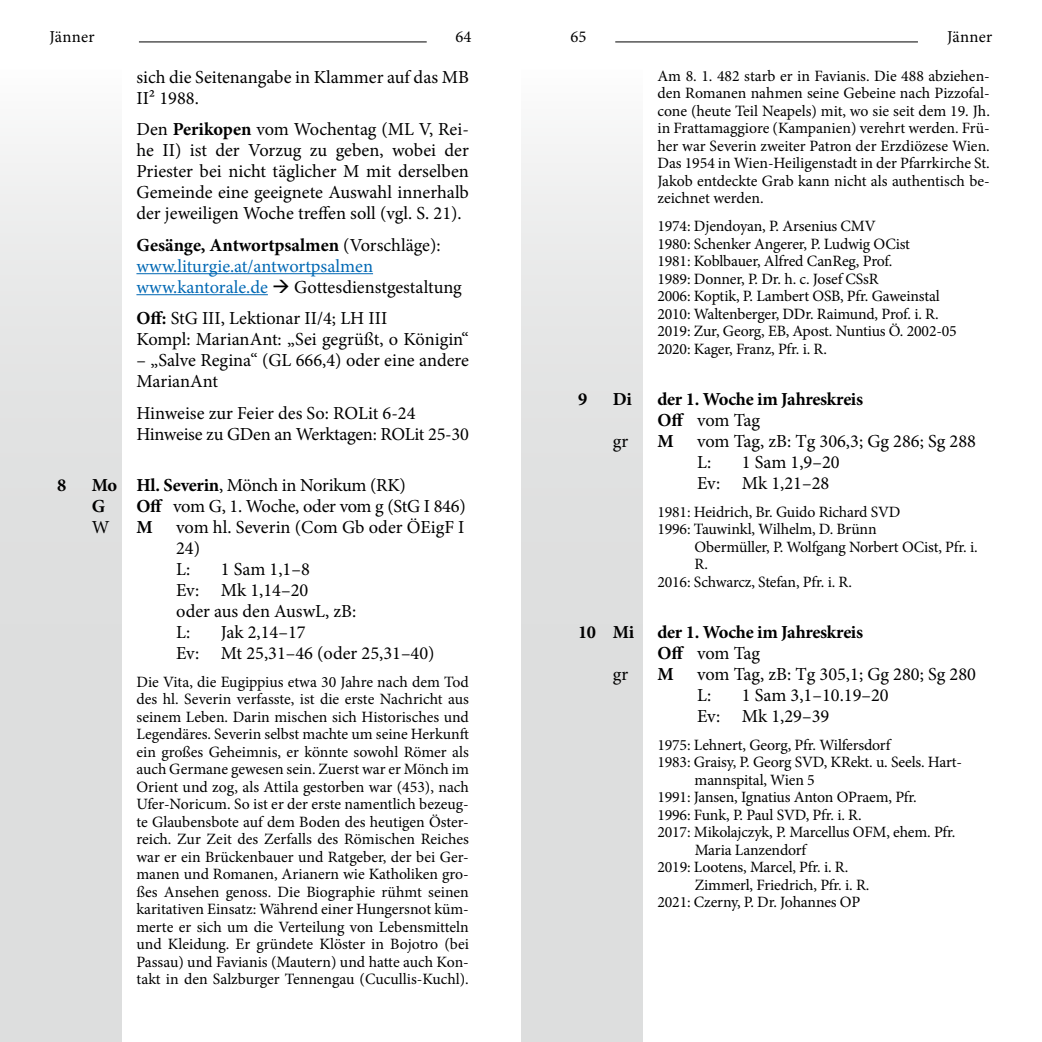
<style>
.page{position:relative;width:1042px;height:1042px;background:#fff}
.page>*{position:absolute;margin:0;border:0;box-sizing:border-box;transform-origin:0 0}
.t1{font:18.38px/21px "Minion Pro";color:#000}
.t2{font:18.38px/21px "Minion Pro";color:#0068b4}
.t3{font:700 18.38px/21px "Minion Pro";letter-spacing:-.015em;color:#000}
.t4{font:18.38px/21px "Minion Pro";letter-spacing:-.02em;color:#000}
.t5{font:16.62px "Minion Pro";letter-spacing:.015em;color:#000}
.t6{font:15.75px/17.5px "Minion Pro";letter-spacing:-.01em;color:#000;text-align:justify}
.s1{font-weight:400}
.s2{font-weight:700}
.s3{font-weight:700;color:#000}
.s4{color:#000}
</style>
<div class="page">
<div style="left:0;top:69px;width:122px;height:973px;background:linear-gradient(to bottom,#f0f0f0,#d6d8d8)"></div>
<div style="left:521px;top:69px;width:121px;height:973px;background:linear-gradient(to bottom,#f0f0f0,#d6d8d8)"></div>
<hr style="left:139px;top:41px;width:288px;height:1px;background:#000">
<hr style="left:615px;top:41px;width:303px;height:1px;background:#000">
<hr style="left:136px;top:273px;width:237px;height:1px;background:#0068b4">
<hr style="left:136px;top:294px;width:132px;height:1px;background:#0068b4">
<p class="t5" style="left:50px;top:25px;width:47px">Jänner</p>
<p class="t5" style="left:455px;top:25px;width:17px">64</p>
<p class="t5" style="left:570px;top:25px;width:17px">65</p>
<p class="t5" style="left:947px;top:25px;width:47px">Jänner</p>
<p class="t6" style="left:657px;top:67px;width:334px">Am 8. 1. 482 starb er in Favianis. Die 488 abziehen&shy;den Romanen nahmen seine Gebeine nach Pizzofal&shy;cone (heute Teil Neapels) mit, wo sie seit dem 19. Jh. in Frattamaggiore (Kampanien) verehrt werden. Frü&shy;her war Severin zweiter Patron der Erzdiözese Wien.<br>Das 1954 in Wien-Heiligenstadt in der Pfarrkirche St.<br>Jakob entdeckte Grab kann nicht als authentisch be&shy;zeichnet werden.</p>
<p class="t6" style="left:657px;top:218px;width:301px;text-align:left">1974: Djendoyan, P. Arsenius CMV<br>1980: Schenker Angerer, P. Ludwig OCist<br>1981: Koblbauer, Alfred CanReg, Prof.<br>1989: Donner, P. Dr. h. c. Josef CSsR<br>2006: Koptik, P. Lambert OSB, Pfr. Gaweinstal 2010: Waltenberger, DDr. Raimund, Prof. i. R.<br>2019: Zur, Georg, EB, Apost. Nuntius Ö. 2002-05<br>2020: Kager, Franz, Pfr. i. R.</p>
<p class="t3" style="left:578px;top:388px;width:11px">9</p>
<p class="t3" style="left:613px;top:388px;width:21px">Di</p>
<p class="t3" style="left:657px;top:388px;width:207px">der 1. Woche im Jahreskreis<br>Off <span class="s1">vom Tag</span></p>
<p class="t1" style="left:613px;top:430px;width:17px">gr</p>
<p class="t3" style="left:657px;top:430px;width:18px">M</p>
<p class="t1" style="left:697px;top:430px;width:280px">vom Tag, zB: Tg 306,3; Gg 286; Sg 288<br>L:</p>
<p class="t1" style="left:136px;top:67px;width:334px">sich die Seitenangabe in Klammer auf das MB<br>II² 1988.</p>
<p class="t1" style="left:136px;top:119px;width:334px;text-align:justify">Den <span class="s2">Perikopen</span> vom Wochentag (ML V, Rei&shy;he II) ist der Vorzug zu geben, wobei der Priester bei nicht täglicher M mit derselben Gemeinde eine geeignete Auswahl innerhalb der jeweiligen Woche treffen soll (vgl. S. 21).</p>
<p class="t2" style="left:136px;top:235px;width:327px"><span class="s3">Gesänge, Antwortpsalmen</span> <span class="s4">(Vorschläge): </span>www.liturgie.at/antwortpsalmen www.kantorale.de <span class="s4">→ Gottesdienstgestaltung</span></p>
<p class="t1" style="left:136px;top:308px;width:334px"><span class="s2">Off:</span> StG III, Lektionar II/4; LH III<br>Kompl: MarianAnt: „Sei gegrüßt, o Königin“</p>
<p class="t1" style="left:136px;top:350px;width:334px">– „Salve Regina“ (GL 666,4) oder eine andere<br>MarianAnt</p>
<p class="t1" style="left:136px;top:403px;width:334px">Hinweise zur Feier des So: ROLit 6-24<br>Hinweise zu GDen an Werktagen: ROLit 25-30</p>
<p class="t1" style="left:697px;top:451px;width:144px;text-indent:45px">1 Sam 1,9–20<br>Ev: Mk 1,21–28</p>
<p class="t6" style="left:657px;top:503px;width:245px">1981: Heidrich, Br. Guido Richard SVD<br>1996: Tauwinkl, Wilhelm, D. Brünn</p>
<p class="t6" style="left:694px;top:538px;width:283px">Obermüller, P. Wolfgang Norbert OCist, Pfr. i.</p>
<p class="t6" style="left:694px;top:555px;width:13px">R.</p>
<p class="t6" style="left:657px;top:573px;width:194px">2016: Schwarcz, Stefan, Pfr. i. R.</p>
<p class="t3" style="left:57px;top:474px;width:11px">8</p>
<p class="t4" style="left:92px;top:474px;width:316px"><span class="s2">Mo Hl. Severin</span>, Mönch in Norikum (RK)<br><span class="s2">G</span></p>
<p class="t4" style="left:136px;top:495px;width:331px"><span class="s2">Off</span> vom G, 1. Woche, oder vom g (StG I 846)</p>
<p class="t1" style="left:92px;top:516px;width:19px">W</p>
<p class="t3" style="left:136px;top:516px;width:18px">M</p>
<p class="t1" style="left:176px;top:516px;width:290px">vom hl. Severin (Com Gb oder ÖEigF I<br>24)<br>L:</p>
<p class="t1" style="left:176px;top:558px;width:182px;text-indent:45px">1 Sam 1,1–8<br>Ev: Mk 1,14–20<br>oder aus den AuswL, zB:<br>L:</p>
<p class="t3" style="left:578px;top:621px;width:58px">10 Mi</p>
<p class="t3" style="left:657px;top:621px;width:207px">der 1. Woche im Jahreskreis<br>Off <span class="s1">vom Tag</span></p>
<p class="t1" style="left:613px;top:663px;width:17px">gr</p>
<p class="t3" style="left:657px;top:663px;width:18px">M</p>
<p class="t1" style="left:697px;top:663px;width:280px">vom Tag, zB: Tg 305,1; Gg 280; Sg 280<br>L:</p>
<p class="t1" style="left:176px;top:621px;width:260px;text-indent:45px">Jak 2,14–17<br>Ev: Mt 25,31–46 (oder 25,31–40)</p>
<p class="t6" style="left:136px;top:673px;width:334px">Die Vita, die Eugippius etwa 30 Jahre nach dem Tod des hl. Severin verfasste, ist die erste Nachricht aus seinem Leben. Darin mischen sich Historisches und Legendäres. Severin selbst machte um seine Herkunft ein großes Geheimnis, er könnte sowohl Römer als auch Germane gewesen sein. Zuerst war er Mönch im Orient und zog, als Attila gestorben war (453), nach Ufer-Noricum. So ist er der erste namentlich bezeug&shy;te Glaubensbote auf dem Boden des heutigen Öster&shy;reich. Zur Zeit des Zerfalls des Römischen Reiches war er ein Brückenbauer und Ratgeber, der bei Ger&shy;manen und Romanen, Arianern wie Katholiken gro&shy;ßes Ansehen genoss. Die Biographie rühmt seinen karitativen Einsatz: Während einer Hungersnot küm&shy;merte er sich um die Verteilung von Lebensmitteln und Kleidung. Er gründete Klöster in Bojotro (bei Passau) und Favianis (Mautern) und hatte auch Kon&shy;takt in den Salzburger Tennengau (Cucullis-Kuchl).</p>
<p class="t1" style="left:697px;top:684px;width:193px;text-indent:45px">1 Sam 3,1–10.19–20<br>Ev: Mk 1,29–39</p>
<p class="t6" style="left:657px;top:736px;width:234px">1975: Lehnert, Georg, Pfr. Wilfersdorf</p>
<p class="t6" style="left:657px;top:753px;width:306px">1983: Graisy, P. Georg SVD, KRekt. u. Seels. Hart-</p>
<p class="t6" style="left:694px;top:771px;width:122px">mannspital, Wien 5</p>
<p class="t6" style="left:657px;top:788px;width:259px">1991: Jansen, Ignatius Anton OPraem, Pfr.</p>
<p class="t6" style="left:657px;top:806px;width:204px">1996: Funk, P. Paul SVD, Pfr. i. R.</p>
<p class="t6" style="left:657px;top:823px;width:298px">2017: Mikolajczyk, P. Marcellus OFM, ehem. Pfr.</p>
<p class="t6" style="left:695px;top:841px;width:113px">Maria Lanzendorf</p>
<p class="t6" style="left:657px;top:858px;width:190px">2019: Lootens, Marcel, Pfr. i. R.</p>
<p class="t6" style="left:695px;top:876px;width:174px">Zimmerl, Friedrich, Pfr. i. R.</p>
<p class="t6" style="left:657px;top:893px;width:204px">2021: Czerny, P. Dr. Johannes OP</p>
</div>
